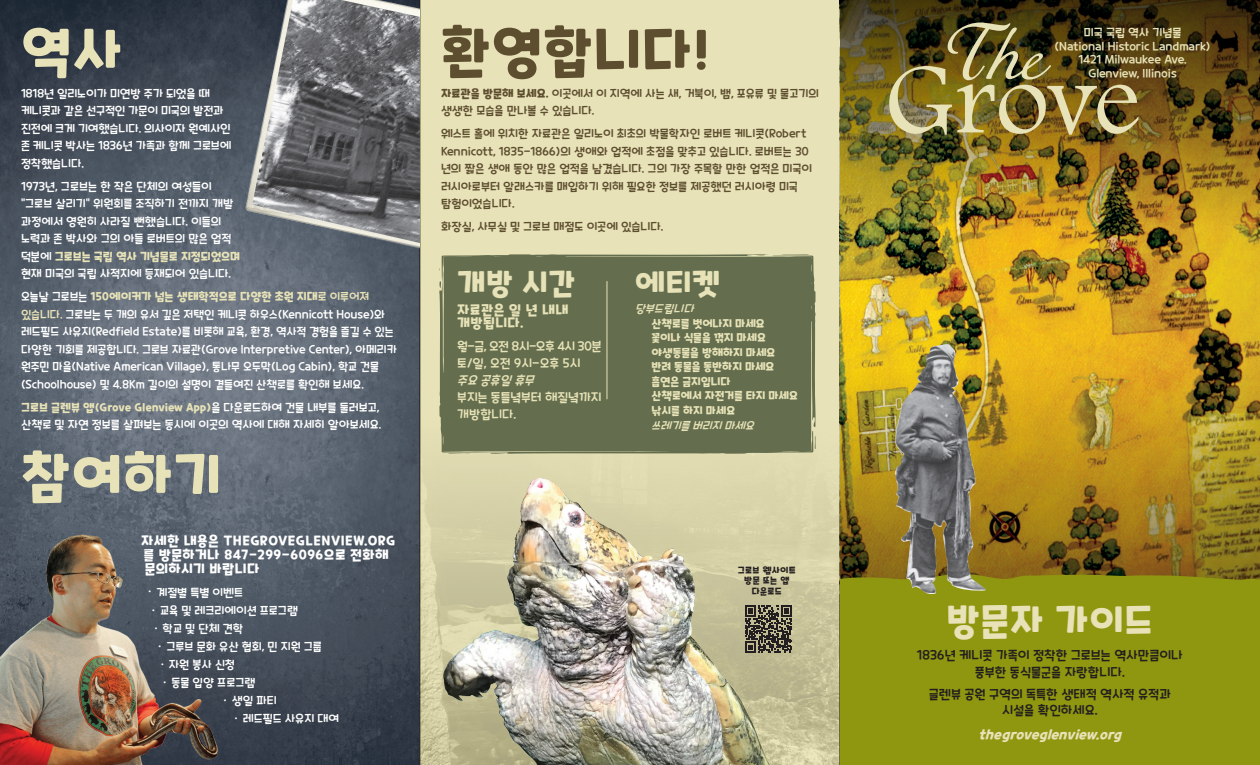
<style>
.page{position:relative;width:1260px;height:765px;background:#fff}
.page>*{position:absolute;margin:0;border:0;box-sizing:border-box;transform-origin:0 0}
.t1{font:700 53.75px "Cookie Run OTF";letter-spacing:.02em;color:#e7e2b7}
.t2{font:700 53.75px "Cookie Run OTF";letter-spacing:.02em;color:#5e4e30}
.t3{font:700 36.25px "Cookie Run OTF";letter-spacing:.02em;color:#e7e2b7}
.t4{font:700 29.12px "Cookie Run OTF";letter-spacing:.02em;color:#e7e2b7}
.t5{font:italic 700 13.75px "Cookie Run OTF";color:#e7e2b7}
.t6{font:700 13.38px/13.8px "Cookie Run OTF";letter-spacing:.03em;color:#fff}
.t7{font:700 13.38px/13.4px "Cookie Run OTF";letter-spacing:.03em;color:#e7e2b7}
.t8{font:12.5px/16.2px "Cookie Run OTF";color:#231f20;text-align:center}
.t9{font:12.12px/17px "Cookie Run OTF";letter-spacing:-.04em;color:#e7e2b7}
.t10{font:12.12px/17px "Cookie Run OTF";color:#e7e2b7}
.t11{font:11.25px/17.5px "Cookie Run OTF";color:#fff}
.t12{font:11.25px/17.5px "Cookie Run OTF";color:#5e4e30}
.t13{font:11.25px/13.5px "Cookie Run OTF";color:#e7e2b7;text-align:center}
.t14{font:700 10.88px "Cookie Run OTF";color:#e7e2b7}
.t15{font:italic 10.88px "Cookie Run OTF";color:#e7e2b7}
.t16{font:700 8.75px/10.5px "Cookie Run OTF";letter-spacing:.04em;color:#231f20;text-align:center}
.s1{font-weight:700;color:#e7e2b7}
.s2{color:#e7e2b7}
.s3{font-family:"Arial";font-size:7.5px}
.s4{font-weight:700}
.s5{font-style:italic}
</style>
<div class="page">
<img style="left:0;top:0;width:420px;height:765px">
<img style="left:840px;top:251px;width:420px;height:91px">
<img style="left:840px;top:342px;width:420px;height:232px">
<div style="left:840px;top:574px;width:420px;height:191px;background:#8f960f"></div>
<img style="left:840px;top:0;width:420px;height:251px">
<div style="left:420px;top:0;width:420px;height:765px;background:#e7e2b7"></div>
<img style="left:892px;top:344px;width:93px;height:252px">
<img style="left:889px;top:23px;width:249px;height:112px">
<div style="left:439px;top:254px;width:377px;height:200px;background:#646e4e"></div>
<svg style="left:781px;top:254px;width:28px;height:1px"></svg>
<svg style="left:815px;top:436px;width:1px;height:13px"></svg>
<svg style="left:448px;top:453px;width:22px;height:1px"></svg>
<svg style="left:490px;top:453px;width:16px;height:1px"></svg>
<svg style="left:439px;top:281px;width:2px;height:7px"></svg>
<img style="left:232px;top:0;width:188px;height:254px">
<img style="left:252px;top:0;width:168px;height:243px">
<hr style="left:607px;top:281px;width:1px;height:118px;background:#e7e2b7">
<img style="left:437px;top:469px;width:341px;height:296px">
<img style="left:0;top:517px;width:232px;height:248px">
<svg style="left:745px;top:605px;width:47px;height:48px;background:#5c584a"></svg>
<p class="t1" style="left:21px;top:13px;width:103px">역사</p>
<p class="t11" style="left:21px;top:84px;width:212px">1818년 일리노이가 미연방 주가 되었을 때 케니콧과 같은 선구적인 가문이 미국의 발전과 진전에 크게 기여했습니다. 의사이자 원예사인 존 케니콧 박사는 1836년 가족과 함께 그로브에 정착했습니다.</p>
<p class="t11" style="left:21px;top:177px;width:221px">1973년, 그로브는 한 작은 단체의 여성들이 “그로브 살리기” 위원회를 조직하기 전까지 개발 과정에서 영원히 사라질 뻔했습니다. 이들의 노력과 존 박사와 그의 아들 로버트의 많은 업적 덕분에 <span class="s1">그로브는 국립 역사 기념물로 지정되었으며 </span>현재 미국의 국립 사적지에 등재되어 있습니다.</p>
<p class="t11" style="left:21px;top:288px;width:377px">오늘날 그로브는 <span class="s1">150에이커가 넘는 생태학적으로 다양한 초원 지대</span><span class="s2">로 이루어져 있습니다.</span> 그로브는 두 개의 유서 깊은 저택인 케니콧 하우스(Kennicott House)와 레드필드 사유지(Redfield Estate)를 비롯해 교육, 환경, 역사적 경험을 즐길 수 있는 다양한 기회를 제공합니다. 그로브 자료관(Grove Interpretive Center), 아메리카 원주민 마을(Native American Village), 통나무 오두막(Log Cabin), 학교 건물 (Schoolhouse) 및 4.8Km 길이의 설명이 곁들여진 산책로를 확인해 보세요.</p>
<p class="t11" style="left:21px;top:398px;width:362px"><span class="s1">그로브 글렌뷰 앱(Grove Glenview App)</span>을 다운로드하여 건물 내부를 둘러보고, 산책로 및 자연 정보를 살펴보는 동시에 이곳의 역사에 대해 자세히 알아보세요.</p>
<p class="t1" style="left:21px;top:438px;width:201px">참여하기</p>
<p class="t6" style="left:141px;top:533px;width:256px">자세한 내용은 THEGROVEGLENVIEW.ORG 를 방문하거나 847-299-6096으로 전화해 문의하시기 바랍니다</p>
<p class="t11" style="left:149px;top:583px;width:96px"><span class="s3">•</span> 계절별 특별 이벤트</p>
<p class="t11" style="left:152px;top:601px;width:147px"><span class="s3">•</span> 교육 및 레크리에이션 프로그램</p>
<p class="t11" style="left:155px;top:619px;width:90px"><span class="s3">•</span> 학교 및 단체 견학</p>
<p class="t11" style="left:159px;top:637px;width:165px"><span class="s3">•</span> 그루브 문화 유산 협회, 민 지원 그룹</p>
<p class="t11" style="left:161px;top:655px;width:75px"><span class="s3">•</span> 자원 봉사 신청</p>
<p class="t11" style="left:164px;top:673px;width:93px"><span class="s3">•</span> 동물 입양 프로그램</p>
<p class="t11" style="left:224px;top:691px;width:54px"><span class="s3">•</span> 생일 파티</p>
<p class="t11" style="left:235px;top:709px;width:106px"><span class="s3">•</span> 레드필드 사유지 대여</p>
<p class="t2" style="left:441px;top:13px;width:271px">환영합니다!</p>
<p class="t12" style="left:441px;top:84px;width:379px"><span class="s4">자료관을 방문해 보세요.</span> 이곳에서 이 지역에 사는 새, 거북이, 뱀, 포유류 및 물고기의 생생한 모습을 만나볼 수 있습니다.</p>
<p class="t12" style="left:441px;top:124px;width:373px">웨스트 홀에 위치한 자료관은 일리노이 최초의 박물학자인 로버트 케니콧(Robert Kennicott, 1835-1866)의 생애와 업적에 초점을 맞추고 있습니다. 로버트는 30 년의 짧은 생애 동안 많은 업적을 남겼습니다. 그의 가장 주목할 만한 업적은 미국이 러시아로부터 알래스카를 매입하기 위해 필요한 정보를 제공했던 러시아령 미국 탐험이었습니다.</p>
<p class="t12" style="left:441px;top:218px;width:224px">화장실, 사무실 및 그로브 매점도 이곳에 있습니다.</p>
<p class="t4" style="left:457px;top:262px;width:119px">개방 시간</p>
<p class="t7" style="left:457px;top:303px;width:112px">자료관은 일 년 내내 개방됩니다.</p>
<p class="t9" style="left:457px;top:337px;width:146px">월-금, 오전 8시-오후 4시 30분 토/일, 오전 9시-오후 5시 <span class="s5">주요 공휴일 휴무</span></p>
<p class="t10" style="left:457px;top:388px;width:146px">부지는 동틀녘부터 해질녘까지 개방합니다.</p>
<p class="t4" style="left:635px;top:262px;width:86px">에티켓</p>
<p class="t15" style="left:635px;top:301px;width:64px">당부드립니다</p>
<p class="t14" style="left:652px;top:316px;width:115px">산책로를 벗어나지 마세요</p>
<p class="t14" style="left:652px;top:330px;width:116px">꽃이나 식물을 꺾지 마세요</p>
<p class="t14" style="left:652px;top:345px;width:125px">야생동물을 방해하지 마세요</p>
<p class="t14" style="left:652px;top:359px;width:124px">반려 동물을 동반하지 마세요</p>
<p class="t14" style="left:652px;top:374px;width:80px">흡연은 금지입니다</p>
<p class="t14" style="left:652px;top:388px;width:148px">산책로에서 자전거를 타지 마세요</p>
<p class="t14" style="left:652px;top:403px;width:85px">낚시를 하지 마세요</p>
<p class="t15" style="left:652px;top:417px;width:108px">쓰레기를 버리지 마세요</p>
<p class="t16" style="left:738px;top:564px;width:60px">그로브 웹사이트 방문 또는 앱 다운로드</p>
<p class="t13" style="left:1055px;top:25px;width:157px">미국 국립 역사 기념물<br>(National Historic Landmark)</p>
<p class="t13" style="left:1079px;top:52px;width:110px">1421 Milwaukee Ave.</p>
<p class="t13" style="left:1088px;top:66px;width:90px">Glenview, Illinois</p>
<p class="t3" style="left:947px;top:595px;width:208px">방문자 가이드</p>
<p class="t8" style="left:917px;top:647px;width:268px">1836년 케니콧 가족이 정착한 그로브는 역사만큼이나 풍부한 동식물군을 자랑합니다.</p>
<p class="t8" style="left:929px;top:685px;width:244px">글렌뷰 공원 구역의 독특한 생태적 역사적 유적과 시설을 확인하세요.</p>
<p class="t5" style="left:979px;top:725px;width:149px">thegroveglenview.org</p>
</div>
